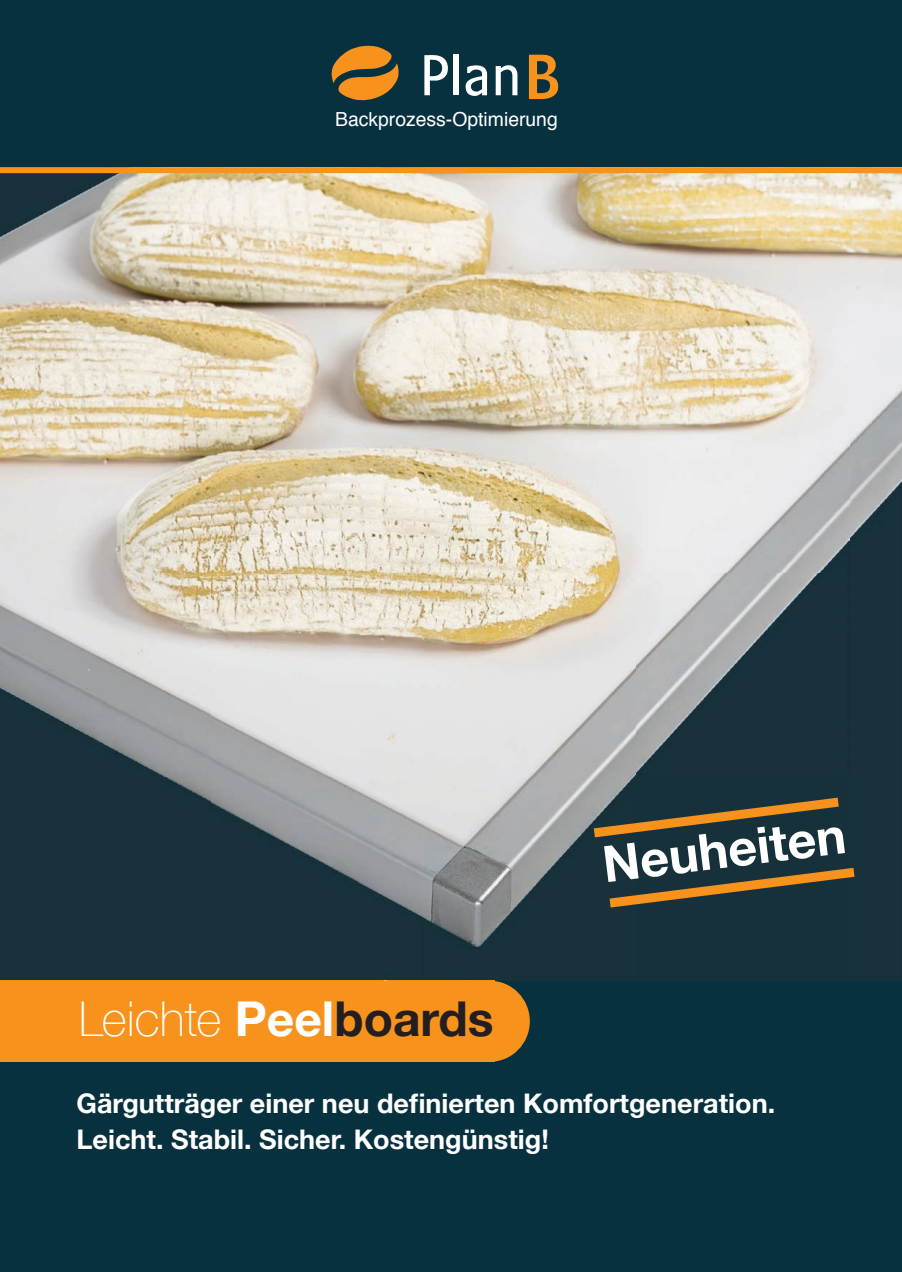
<style>
.page{position:relative;width:902px;height:1272px;background:#fff}
.page>*{position:absolute;margin:0;border:0;box-sizing:border-box;transform-origin:0 0}
.t1{font:700 50.4px "Helvetica Neue";color:#fff}
.t2{font:100 48px "Helvetica Neue";color:#fff}
.t3{font:700 27px/36px "Helvetica Neue";color:#fff}
.t4{font:19.35px "Helvetica";color:#fff}
.s1{font-weight:700}
.s2{font-weight:700;color:#231f20}
</style>
<div class="page">
<div style="left:0;top:0;width:901px;height:1271px;background:#07313f"></div>
<svg style="left:331px;top:46px;width:68px;height:55px"></svg>
<svg style="left:529px;top:55px;width:29px;height:44px"></svg>
<svg style="left:495px;top:65px;width:22px;height:30px"></svg>
<svg style="left:465px;top:65px;width:22px;height:31px"></svg>
<svg style="left:424px;top:55px;width:24px;height:40px"></svg>
<div style="left:453px;top:54px;width:6px;height:41px;background:#fff"></div>
<div style="left:450px;top:980px;width:79px;height:81px;background:#f7931d;border-radius:50%"></div>
<div style="left:0;top:980px;width:494px;height:81px;background:#f7931d"></div>
<img style="left:0;top:173px;width:901px;height:807px">
<img style="left:0;top:980px;width:494px;height:1px">
<svg style="left:584px;top:792px;width:264px;height:51px"></svg>
<svg style="left:600px;top:862px;width:263px;height:51px"></svg>
<div style="left:0;top:167px;width:901px;height:6px;background:#f7931d"></div>
<p class="t4" style="left:335px;top:104px;width:224px">Backprozess-Optimierung</p>
<h2 class="t2" style="left:79px;top:982px;width:416px">Leichte <span class="s1">Peel</span><span class="s2">boards</span></h2>
<h1 class="t1" style="left:598px;top:825px;width:246px;rotate:-7deg">Neuheiten</h1>
<p class="t3" style="left:77px;top:1086px;width:700px">Gärgutträger einer neu definierten Komfortgeneration.<br>Leicht. Stabil. Sicher. Kostengünstig!</p>
</div>
